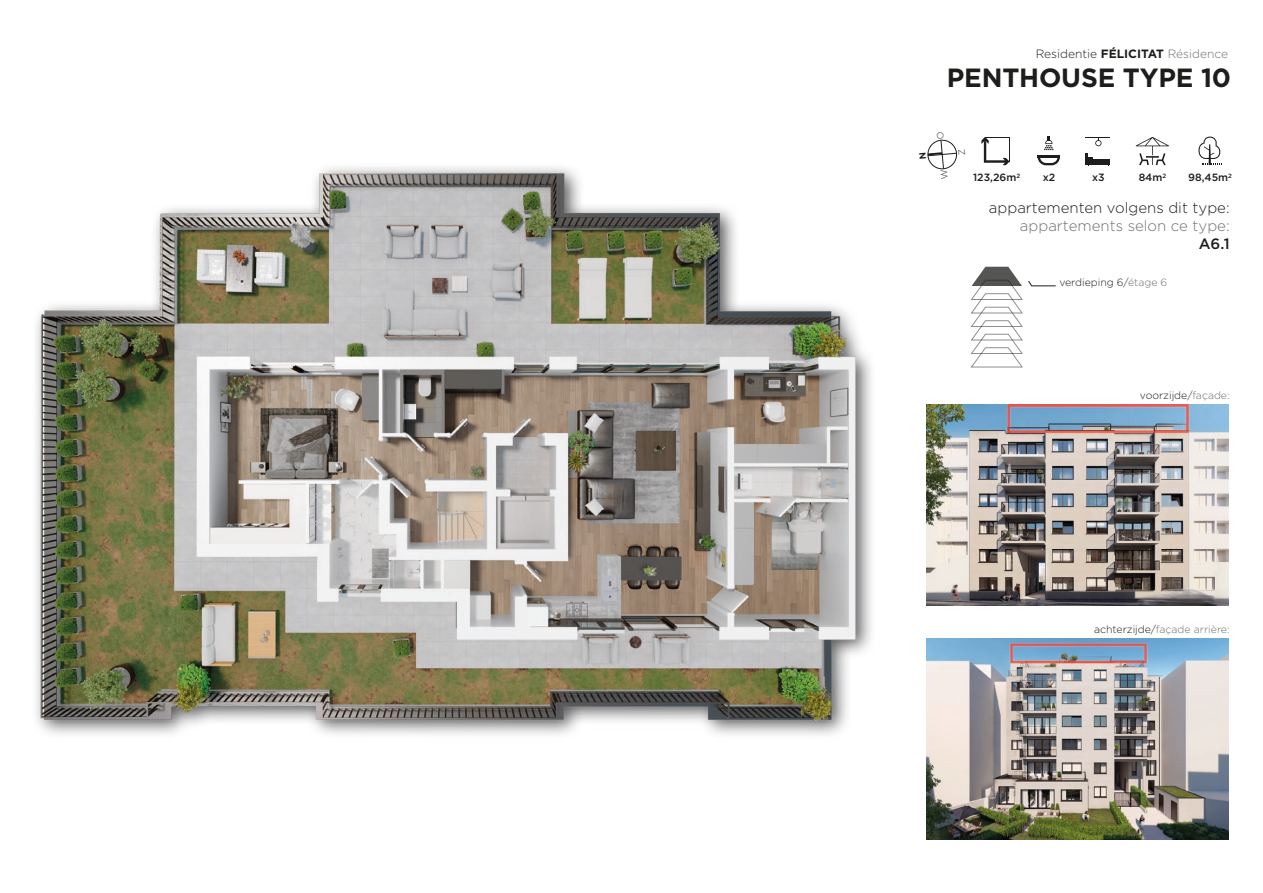
<style>
.page{position:relative;width:1263px;height:893px;background:#fff}
.page>*{position:absolute;margin:0;border:0;box-sizing:border-box;transform-origin:0 0}
.t1{font:700 26.4px "Gotham";letter-spacing:-.005em;color:#1d1d1b}
.t2{font:300 15px "Gotham";color:#1d1d1b}
.t3{font:300 15px "Gotham";color:#70706f}
.t4{font:500 15px "Gotham";color:#1d1d1b}
.t5{font:300 12px "Gotham";color:#1d1d1b}
.t6{font:300 10.5px "Gotham";color:#1d1d1b}
.t7{font:300 10.5px "Gotham";color:#70706f}
.t8{font:500 10.5px "Gotham";color:#1d1d1b}
.s1{font-weight:700}
.s2{color:#70706f}
.s3{color:#1d1d1b}
</style>
<div class="page">
<svg style="left:971px;top:267px;width:85px;height:100px"></svg>
<img style="left:927px;top:405px;width:301px;height:200px">
<img style="left:927px;top:638px;width:301px;height:201px">
<svg style="left:981px;top:137px;width:29px;height:28px"></svg>
<svg style="left:1038px;top:158px;width:22px;height:7px"></svg>
<hr style="left:1038px;top:155px;width:22px;height:3px;background:#1d1d1b">
<svg style="left:1044px;top:136px;width:9px;height:14px"></svg>
<hr style="left:1088px;top:159px;width:22px;height:2px;background:#1d1d1b">
<hr style="left:1085px;top:162px;width:25px;height:2px;background:#1d1d1b">
<svg style="left:1085px;top:153px;width:8px;height:12px"></svg>
<svg style="left:1085px;top:137px;width:25px;height:9px"></svg>
<svg style="left:1136px;top:137px;width:33px;height:28px"></svg>
<svg style="left:1198px;top:137px;width:24px;height:28px"></svg>
<img style="left:36px;top:167px;width:836px;height:568px">
<svg style="left:927px;top:139px;width:31px;height:31px"></svg>
<p class="t5" style="left:1036px;top:46px;width:194px">Residentie <span class="s1">FÉLICITAT</span> <span class="s2">Résidence</span></p>
<h1 class="t1" style="left:947px;top:60px;width:286px">PENTHOUSE TYPE 10</h1>
<p class="t8" style="left:973px;top:171px;width:48px">123,26m<sup>2</sup></p>
<p class="t8" style="left:1188px;top:171px;width:45px">98,45m<sup>2</sup></p>
<p class="t8" style="left:1043px;top:171px;width:14px">x2</p>
<p class="t8" style="left:1139px;top:171px;width:29px">84m<sup>2</sup></p>
<p class="t8" style="left:1092px;top:171px;width:14px">x3</p>
<h2 class="t2" style="left:989px;top:199px;width:242px">appartementen volgens dit type:</h2>
<h2 class="t3" style="left:1020px;top:217px;width:211px">appartements selon ce type:</h2>
<h2 class="t4" style="left:1199px;top:234px;width:32px">A6.1</h2>
<p class="t6" style="left:1059px;top:276px;width:109px">verdieping 6/<span class="s2">étage 6</span></p>
<p class="t6" style="left:1140px;top:388px;width:91px">voorzijde/<span class="s2">façade:</span></p>
<p class="t7" style="left:1094px;top:622px;width:137px"><span class="s3">achterzijde/</span>façade arrière:</p>
</div>
